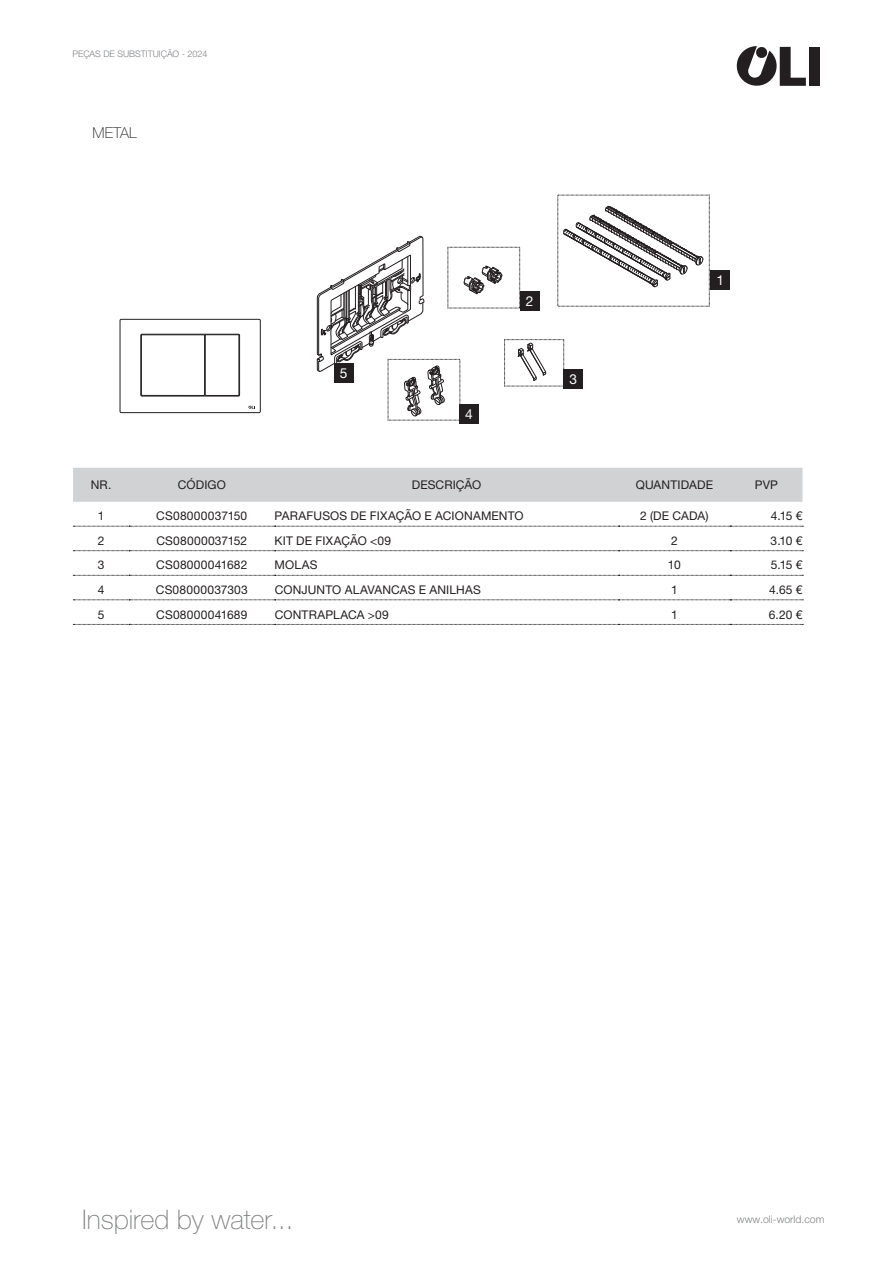
<style>
.page{position:relative;width:893px;height:1263px;background:#fff}
.page>*{position:absolute;margin:0;border:0;box-sizing:border-box;transform-origin:0 0}
.t1{font:100 27px "Helvetica Neue LTW1 G";color:#808285}
.t2{font:100 15px "Helvetica Neue LTW1 G";color:#231f20}
.t3{font:13.8px "Helvetica Neue LTW1 G";color:#fff}
.t4{font:12px "Helvetica Neue LTW1 G";letter-spacing:.015em;color:#231f20}
.t5{font:300 10.5px "Helvetica Neue LTW1 G";color:#808285}
.t6{font:300 9px "Helvetica Neue LTW1 G";color:#808285}
</style>
<div class="page">
<svg style="left:736px;top:46px;width:70px;height:40px"></svg>
<div style="left:809px;top:47px;width:11px;height:39px;background:#231f20"></div>
<svg style="left:518px;top:343px;width:28px;height:38px"></svg>
<svg style="left:563px;top:206px;width:140px;height:81px"></svg>
<svg style="left:464px;top:266px;width:38px;height:28px"></svg>
<svg style="left:317px;top:236px;width:127px;height:180px"></svg>
<svg style="left:120px;top:319px;width:141px;height:94px"></svg>
<div style="left:205px;top:335px;width:34px;height:60px;border:1px solid #231f20"></div>
<div style="left:710px;top:270px;width:20px;height:20px;background:#231f20"></div>
<div style="left:520px;top:291px;width:20px;height:20px;background:#231f20"></div>
<div style="left:563px;top:369px;width:20px;height:20px;background:#231f20"></div>
<div style="left:459px;top:404px;width:20px;height:20px;background:#231f20"></div>
<div style="left:334px;top:363px;width:20px;height:20px;background:#231f20"></div>
<div style="left:73px;top:468px;width:729px;height:34px;background:#d1d2d4"></div>
<svg style="left:73px;top:526px;width:730px;height:1px"></svg>
<svg style="left:73px;top:550px;width:730px;height:1px"></svg>
<svg style="left:73px;top:575px;width:730px;height:1px"></svg>
<svg style="left:73px;top:600px;width:730px;height:1px"></svg>
<svg style="left:73px;top:624px;width:730px;height:1px"></svg>
<p class="t6" style="left:72px;top:48px;width:137px">PEÇAS DE SUBSTITUIÇÃO - 2024</p>
<p class="t2" style="left:93px;top:124px;width:45px">METAL</p>
<p class="t3" style="left:340px;top:365px;width:9px">5</p>
<p class="t3" style="left:465px;top:405px;width:9px">4</p>
<p class="t3" style="left:526px;top:292px;width:9px">2</p>
<p class="t3" style="left:569px;top:370px;width:9px">3</p>
<p class="t3" style="left:716px;top:272px;width:9px">1</p>
<p class="t4" style="left:91px;top:477px;width:22px">NR.</p>
<p class="t4" style="left:178px;top:477px;width:50px">CÓDIGO</p>
<p class="t4" style="left:412px;top:477px;width:71px">DESCRIÇÃO</p>
<p class="t4" style="left:636px;top:477px;width:79px">QUANTIDADE</p>
<p class="t4" style="left:755px;top:477px;width:25px">PVP</p>
<p class="t4" style="left:98px;top:509px;width:8px">1</p>
<p class="t4" style="left:156px;top:509px;width:92px">CS08000037150</p>
<p class="t4" style="left:275px;top:509px;width:251px">PARAFUSOS DE FIXAÇÃO E ACIONAMENTO</p>
<p class="t4" style="left:640px;top:509px;width:70px">2 (DE CADA)</p>
<p class="t4" style="left:771px;top:509px;width:33px">4.15 €</p>
<p class="t4" style="left:98px;top:533px;width:8px">2</p>
<p class="t4" style="left:156px;top:533px;width:92px">CS08000037152</p>
<p class="t4" style="left:275px;top:533px;width:118px">KIT DE FIXAÇÃO &lt;09</p>
<p class="t4" style="left:671px;top:533px;width:8px">2</p>
<p class="t4" style="left:771px;top:533px;width:33px">3.10 €</p>
<p class="t4" style="left:98px;top:558px;width:8px">3</p>
<p class="t4" style="left:156px;top:558px;width:93px">CS08000041682</p>
<p class="t4" style="left:275px;top:558px;width:44px">MOLAS</p>
<p class="t4" style="left:668px;top:558px;width:14px">10</p>
<p class="t4" style="left:771px;top:558px;width:33px">5.15 €</p>
<p class="t4" style="left:98px;top:582px;width:8px">4</p>
<p class="t4" style="left:156px;top:582px;width:94px">CS08000037303</p>
<p class="t4" style="left:275px;top:582px;width:208px">CONJUNTO ALAVANCAS E ANILHAS</p>
<p class="t4" style="left:671px;top:582px;width:8px">1</p>
<p class="t4" style="left:769px;top:582px;width:35px">4.65 €</p>
<p class="t4" style="left:98px;top:607px;width:8px">5</p>
<p class="t4" style="left:156px;top:607px;width:93px">CS08000041689</p>
<p class="t4" style="left:275px;top:607px;width:116px">CONTRAPLACA &gt;09</p>
<p class="t4" style="left:671px;top:607px;width:8px">1</p>
<p class="t4" style="left:769px;top:607px;width:35px">6.20 €</p>
<h1 class="t1" style="left:82px;top:1203px;width:213px">Inspired by water...</h1>
<p class="t5" style="left:737px;top:1213px;width:89px">www.oli-world.com</p>
</div>
